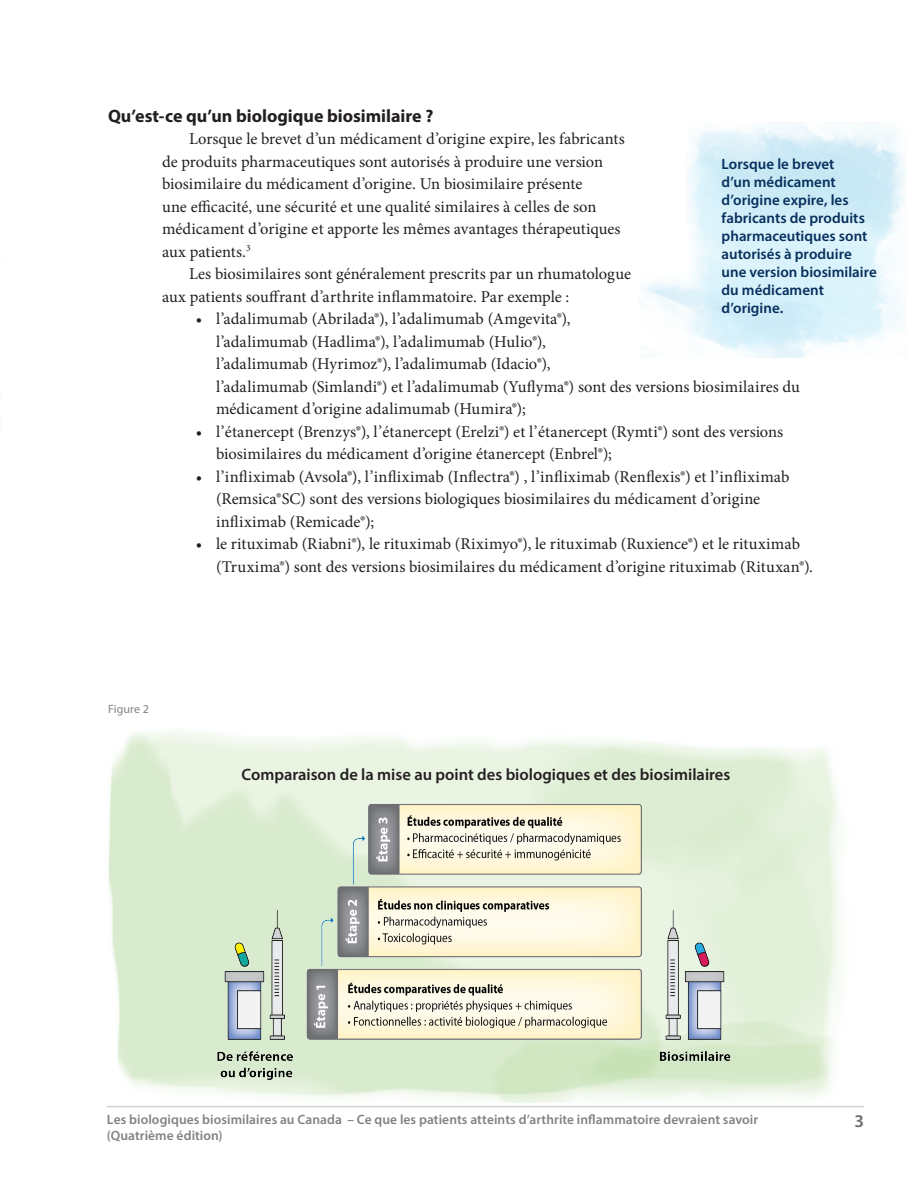
<style>
.page{position:relative;width:918px;height:1188px;background:#fff}
.page>*{position:absolute;margin:0;border:0;box-sizing:border-box;transform-origin:0 0}
.Base_text_MinPro11_1{font:700 18px "Myriad Pro";color:#231f20}
.t1{font:600 18px "Myriad Pro";color:#6c6d70}
.BaseText_1st{font:16.5px/22.5px "Minion Pro";color:#231f20}
.t2{font:600 16.5px "Myriad Pro";color:#231f20}
.Base_text_MinPro11_1-2{font:600 15px/18px "Myriad Pro";color:#062f5c}
.t3{font:600 13.5px/16.2px "Myriad Pro";letter-spacing:.005em;color:#808285}
.Table_Text{font:12px "Myriad Pro";letter-spacing:.005em;color:#808285}
</style>
<div class="page">
<hr style="left:107px;top:1106px;width:757px;height:1px;background:#d1d2d4">
<img style="left:216px;top:792px;width:519px;height:303px">
<p class="Base_text_MinPro11_1" style="left:108px;top:104px;width:327px">Qu’est-ce qu’un biologique biosimilaire ?</p>
<p class="BaseText_1st" style="left:162px;top:128px;width:464px;text-indent:27px">Lorsque le brevet d’un médicament d’origine expire, les fabricants de produits pharmaceutiques sont autorisés à produire une version biosimilaire du médicament d’origine. Un biosimilaire présente<br>une efficacité, une sécurité et une qualité similaires à celles de son médicament d’origine et apporte les mêmes avantages thérapeutiques aux patients.<sup>3</sup></p>
<p class="BaseText_1st" style="left:162px;top:263px;width:471px;text-indent:27px">Les biosimilaires sont généralement prescrits par un rhumatologue aux patients souffrant d’arthrite inflammatoire. Par exemple :</p>
<p class="BaseText_1st" style="left:216px;top:308px;width:585px;text-indent:-20px">• l’adalimumab (Abrilada®), l’adalimumab (Amgevita®),<br>l’adalimumab (Hadlima®), l’adalimumab (Hulio®),<br>l’adalimumab (Hyrimoz®), l’adalimumab (Idacio®),<br>l’adalimumab (Simlandi®) et l’adalimumab (Yuflyma®) sont des versions biosimilaires du médicament d’origine adalimumab (Humira®);</p>
<p class="BaseText_1st" style="left:216px;top:420px;width:569px;text-indent:-20px">• l’étanercept (Brenzys®), l’étanercept (Erelzi®) et l’étanercept (Rymti®) sont des versions biosimilaires du médicament d’origine étanercept (Enbrel®);</p>
<p class="BaseText_1st" style="left:216px;top:465px;width:575px;text-indent:-20px">• l’infliximab (Avsola®), l’infliximab (Inflectra®) , l’infliximab (Renflexis®) et l’infliximab (Remsica®SC) sont des versions biologiques biosimilaires du médicament d’origine infliximab (Remicade®);</p>
<p class="BaseText_1st" style="left:216px;top:533px;width:599px;text-indent:-20px">• le rituximab (Riabni®), le rituximab (Riximyo®), le rituximab (Ruxience®) et le rituximab (Truxima®) sont des versions biosimilaires du médicament d’origine rituximab (Rituxan®).</p>
<p class="Base_text_MinPro11_1-2" style="left:722px;top:155px;width:157px">Lorsque le brevet<br>d’un médicament d’origine expire, les fabricants de produits pharmaceutiques sont autorisés à produire une version biosimilaire du médicament d’origine.</p>
<p class="Table_Text" style="left:108px;top:702px;width:42px">Figure 2</p>
<p class="t2" style="left:242px;top:764px;width:490px">Comparaison de la mise au point des biologiques et des biosimilaires</p>
<p class="t3" style="left:107px;top:1111px;width:653px">Les biologiques biosimilaires au Canada – Ce que les patients atteints d’arthrite inflammatoire devraient savoir (Quatrième édition)</p>
<p class="t1" style="left:854px;top:1110px;width:11px">3</p>
</div>
